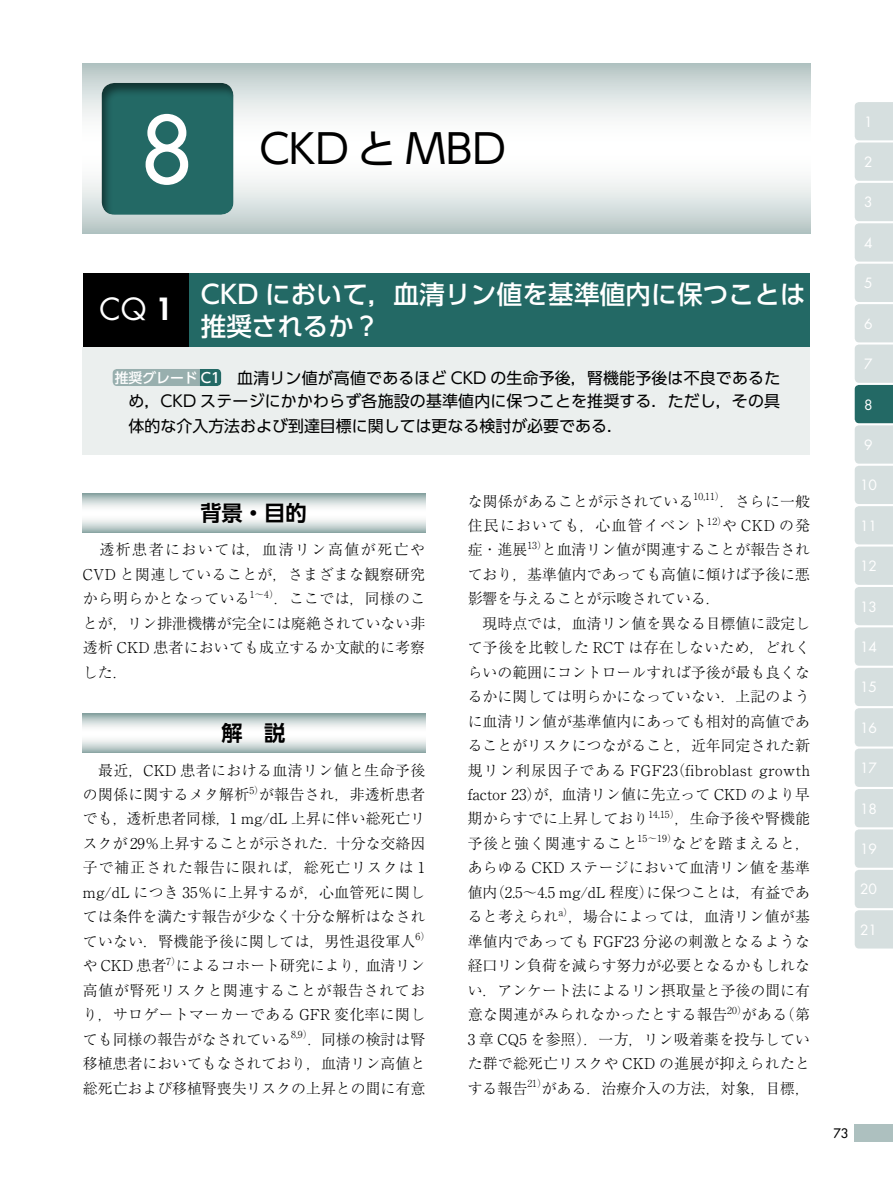
<style>
.page{position:relative;width:893px;height:1191px;background:#fff}
.page>*{position:absolute;margin:0;border:0;box-sizing:border-box;transform-origin:0 0}
.t1{font:500 90.3px "Futura Std";color:#fff}
.t2{font:40.35px "UD Shin Go Pro";color:#000}
.t3{font:29.7px "Futura Std";color:#fff}
.t4{font:500 25.5px/32px "UD Shin Go Pro";letter-spacing:.01em;color:#fff}
.t5{font:700 21.3px "UD Shin Go Pro De";color:#000}
.t6{font:15.9px/24.2px "UD Shin Go Pro";color:#000;text-align:justify}
.t7{font:300 14.85px/24.5px "Ryumin Pr 6";color:#000}
.t8{font:13.8px "Futura Std";color:#fff}
.t9{font:500 12.75px "Futura Std";color:#000}
.s1{font-weight:500;font-size:13.8px;color:#fff}
.s2{font-weight:800}
</style>
<div class="page">
<div style="left:83px;top:273px;width:106px;height:75px;background:#000"></div>
<div style="left:189px;top:273px;width:621px;height:75px;background:#236965"></div>
<div style="left:83px;top:348px;width:727px;height:107px;background:#ebefee"></div>
<svg style="left:113px;top:369px;width:108px;height:17px;background:#82a2a0"></svg>
<svg style="left:83px;top:493px;width:342px;height:40px"></svg>
<svg style="left:83px;top:713px;width:342px;height:40px"></svg>
<svg style="left:855px;top:102px;width:38px;height:846px;background:#d0dbdb"></svg>
<div style="left:855px;top:1124px;width:38px;height:17px;background:#adc0bf"></div>
<svg style="left:83px;top:64px;width:727px;height:170px"></svg>
<div style="left:100px;top:82px;width:135px;height:135px;background:#000;opacity:.5"></div>
<h1 class="t1" style="left:141px;top:94px;width:54px">8</h1>
<h2 class="t2" style="left:259px;top:116px;width:248px">CKD と MBD</h2>
<h3 class="t4" style="left:201px;top:278px;width:606px">CKD において，血清リン値を基準値内に保つことは推奨されるか？</h3>
<p class="t6" style="left:129px;top:365px;width:653px;text-indent:-14px"><span class="s1">推奨グレード C1</span>　血清リン値が高値であるほど CKD の生命予後，腎機能予後は不良であるため，CKD ステージにかかわらず各施設の基準値内に保つことを推奨する．ただし，その具体的な介入方法および到達目標に関しては更なる検討が必要である．</p>
<h3 class="t3" style="left:99px;top:290px;width:75px">CQ <span class="s2">1</span></h3>
<h3 class="t5" style="left:200px;top:495px;width:108px">背景・目的</h3>
<p class="t7" style="left:83px;top:537px;width:344px;text-align:justify">　透析患者においては，血清リン高値が死亡やCVD と関連していることが，さまざまな観察研究から明らかとなっている<sup>1～4）</sup>．ここでは，同様のことが，リン排泄機構が完全には廃絶されていない非透析 CKD 患者においても成立するか文献的に考察した．</p>
<h3 class="t5" style="left:222px;top:715px;width:65px">解　説</h3>
<p class="t7" style="left:83px;top:757px;width:349px">　最近，CKD 患者における血清リン値と生命予後の関係に関するメタ解析<sup>5）</sup>が報告され，非透析患者でも，透析患者同様，1 mg／dL 上昇に伴い総死亡リスクが 29％上昇することが示された．十分な交絡因子で補正された報告に限れば，総死亡リスクは 1 mg／dL につき 35％に上昇するが，心血管死に関しては条件を満たす報告が少なく十分な解析はなされていない．腎機能予後に関しては，男性退役軍人<sup>6）</sup>や CKD 患者<sup>7）</sup>によるコホート研究により，血清リン高値が腎死リスクと関連することが報告されており，サロゲートマーカーである GFR 変化率に関しても同様の報告がなされている<sup>8,9）</sup>．同様の検討は腎移植患者においてもなされており，血清リン高値と総死亡および移植腎喪失リスクの上昇との間に有意</p>
<p class="t7" style="left:468px;top:488px;width:344px">な関係があることが示されている<sup>10,11）</sup>．さらに一般住民においても，心血管イベント<sup>12）</sup>や CKD の発症・進展<sup>13）</sup>と血清リン値が関連することが報告されており，基準値内であっても高値に傾けば予後に悪影響を与えることが示唆されている．<br>　現時点では，血清リン値を異なる目標値に設定して予後を比較した RCT は存在しないため，どれくらいの範囲にコントロールすれば予後が最も良くなるかに関しては明らかになっていない．上記のように血清リン値が基準値内にあっても相対的高値であることがリスクにつながること，近年同定された新規リン利尿因子である FGF23（fibroblast growth factor 23）が，血清リン値に先立って CKD のより早期からすでに上昇しており<sup>14,15）</sup>，生命予後や腎機能予後と強く関連すること<sup>15～19）</sup>などを踏まえると，あらゆる CKD ステージにおいて血清リン値を基準値内（2.5～4.5 mg／dL 程度）に保つことは，有益であると考えられ<sup>a）</sup>，場合によっては，血清リン値が基準値内であっても FGF23 分泌の刺激となるような経口リン負荷を減らす努力が必要となるかもしれない．アンケート法によるリン摂取量と予後の間に有意な関連がみられなかったとする報告<sup>20）</sup>がある（第<br>3 章 CQ5 を参照）．一方，リン吸着薬を投与していた群で総死亡リスクや CKD の進展が抑えられたとする報告<sup>21）</sup>がある．治療介入の方法，対象，目標，</p>
<p class="t8" style="left:864px;top:113px;width:10px">1</p>
<p class="t8" style="left:864px;top:153px;width:10px">2</p>
<p class="t8" style="left:864px;top:194px;width:10px">3</p>
<p class="t8" style="left:864px;top:234px;width:10px">4</p>
<p class="t8" style="left:864px;top:274px;width:10px">5</p>
<p class="t8" style="left:864px;top:315px;width:10px">6</p>
<p class="t8" style="left:864px;top:355px;width:10px">7</p>
<p class="t8" style="left:864px;top:395px;width:10px">8</p>
<p class="t8" style="left:864px;top:436px;width:10px">9</p>
<p class="t8" style="left:860px;top:476px;width:19px">10</p>
<p class="t8" style="left:860px;top:517px;width:19px">11</p>
<p class="t8" style="left:860px;top:557px;width:19px">12</p>
<p class="t8" style="left:860px;top:597px;width:19px">13</p>
<p class="t8" style="left:860px;top:638px;width:19px">14</p>
<p class="t8" style="left:860px;top:678px;width:19px">15</p>
<p class="t8" style="left:860px;top:719px;width:19px">16</p>
<p class="t8" style="left:860px;top:759px;width:19px">17</p>
<p class="t8" style="left:860px;top:799px;width:19px">18</p>
<p class="t8" style="left:860px;top:840px;width:19px">19</p>
<p class="t8" style="left:860px;top:880px;width:19px">20</p>
<p class="t8" style="left:860px;top:921px;width:19px">21</p>
<p class="t9" style="left:834px;top:1125px;width:16px">73</p>
</div>
